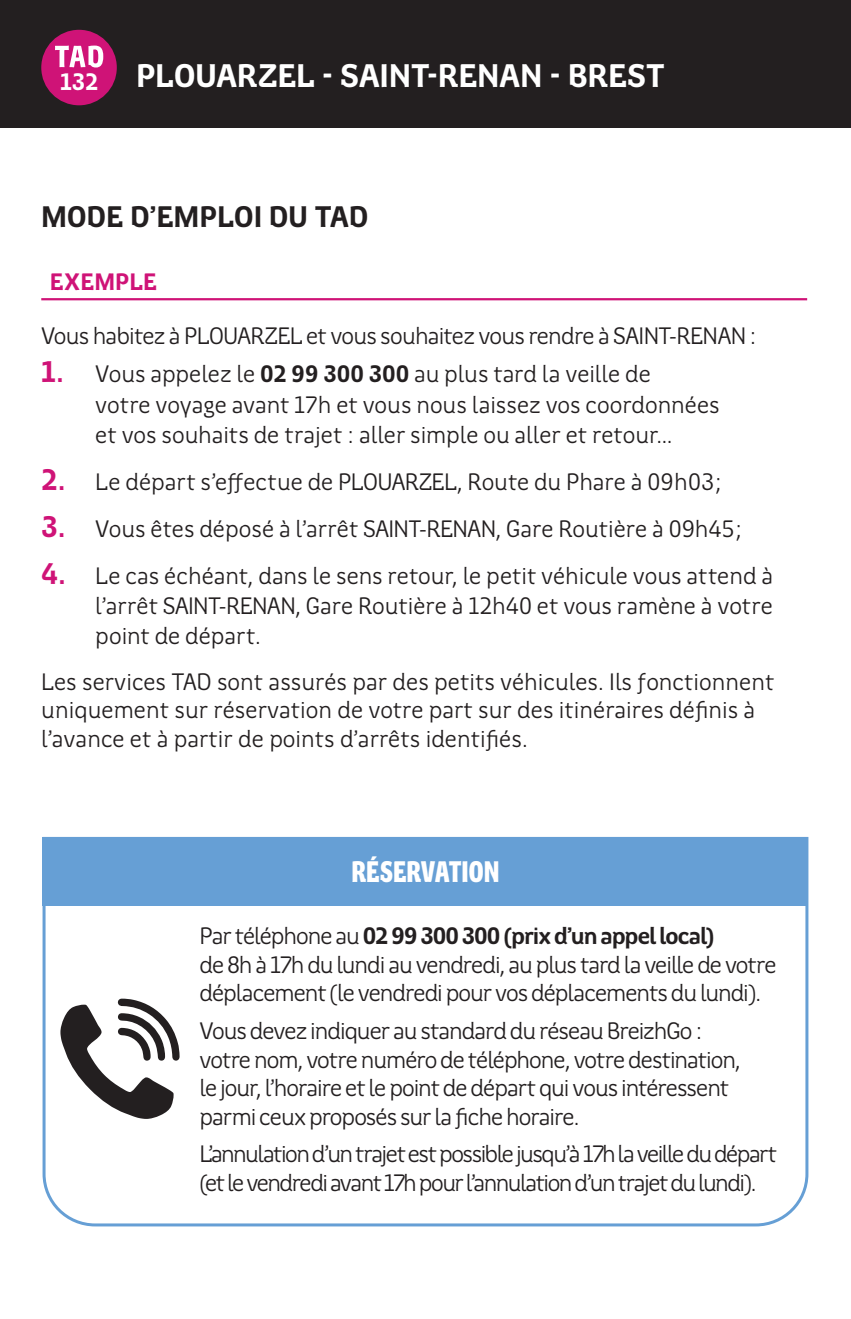
<style>
.page{position:relative;width:851px;height:1319px;background:#fff}
.page>*{position:absolute;margin:0;border:0;box-sizing:border-box;transform-origin:0 0}
.t1{font:700 33px "Region Bretagne New";color:#fff}
.Titre_TAD{font:700 30px "Region Bretagne New";color:#231f20}
.t2{font:900 30px "Region Bretagne Cond New";color:#fff}
.Liste{font:24px/30px "Region Bretagne New";letter-spacing:-.015em;color:#231f20}
.Liste-2{font:24px/28.8px "Region Bretagne New";letter-spacing:-.045em;color:#231f20}
.Liste-3{font:24px/28.8px "Region Bretagne New";letter-spacing:-.06em;color:#231f20}
.Texte_courant{font:24px "Region Bretagne New";letter-spacing:-.03em;color:#231f20}
.Texte_courant-2{font:700 24px "Region Bretagne New";letter-spacing:.005em;color:#cf1377}
.Titre_TAD-2{font:700 24px "Region Bretagne New";color:#fff}
.s1{font-weight:700;font-size:30px;color:#cf1377}
.s2{font-weight:700}
</style>
<div class="page">
<div style="left:0;top:0;width:850px;height:128px;background:#231f20"></div>
<div style="left:41px;top:30px;width:76px;height:75px;background:#cf1377;border-radius:50%"></div>
<svg style="left:55px;top:46px;width:48px;height:21px"></svg>
<hr style="left:41px;top:298px;width:766px;height:2px;background:#cf1377">
<svg style="left:42px;top:837px;width:767px;height:390px"></svg>
<div style="left:43px;top:836px;width:765px;height:69px;background:#669fd5"></div>
<p class="Titre_TAD-2" style="left:60px;top:69px;width:39px">132</p>
<p class="t1" style="left:136px;top:58px;width:530px">PLOUARZEL - SAINT-RENAN - BREST</p>
<p class="Titre_TAD" style="left:41px;top:200px;width:328px">MODE D’EMPLOI DU TAD</p>
<p class="Texte_courant-2" style="left:50px;top:268px;width:109px">EXEMPLE</p>
<p class="Texte_courant" style="left:41px;top:322px;width:717px">Vous habitez à PLOUARZEL et vous souhaitez vous rendre à SAINT-RENAN :</p>
<p class="Liste" style="left:95px;top:360px;width:626px;text-indent:-54px"><span class="s1">1.</span> Vous appelez le <span class="s2">02 99 300 300</span> au plus tard la veille de<br>votre voyage avant 17h et vous nous laissez vos coordonnées et vos souhaits de trajet : aller simple ou aller et retour…</p>
<p class="Liste" style="left:41px;top:467px;width:682px"><span class="s1">2.</span> Le départ s’effectue de PLOUARZEL, Route du Phare à 09h03;</p>
<p class="Liste" style="left:41px;top:514px;width:702px"><span class="s1">3.</span> Vous êtes déposé à l’arrêt SAINT-RENAN, Gare Routière à 09h45;</p>
<p class="Liste" style="left:95px;top:561px;width:679px;text-align:justify;text-indent:-54px"><span class="s1">4.</span> Le cas échéant, dans le sens retour, le petit véhicule vous attend à l’arrêt SAINT-RENAN, Gare Routière à 12h40 et vous ramène à votre point de départ.</p>
<p class="Liste" style="left:41px;top:667px;width:734px;line-height:28.8px">Les services TAD sont assurés par des petits véhicules. Ils fonctionnent uniquement sur réservation de votre part sur des itinéraires définis à l’avance et à partir de points d’arrêts identifiés.</p>
<p class="t2" style="left:351px;top:855px;width:150px">RÉSERVATION</p>
<p class="Liste-2" style="left:199px;top:921px;width:578px">Par téléphone au <span class="s2">02 99 300 300 (prix d’un appel local)<br></span>de 8h à 17h du lundi au vendredi, au plus tard la veille de votre déplacement (le vendredi pour vos déplacements du lundi).</p>
<p class="Liste-2" style="left:199px;top:1016px;width:543px">Vous devez indiquer au standard du réseau BreizhGo : votre nom, votre numéro de téléphone, votre destination, le jour, l’horaire et le point de départ qui vous intéressent parmi ceux proposés sur la fiche horaire.</p>
<p class="Liste-3" style="left:199px;top:1140px;width:579px">L’annulation d’un trajet est possible jusqu’à 17h la veille du départ (et le vendredi avant 17h pour l’annulation d’un trajet du lundi).</p>
</div>
